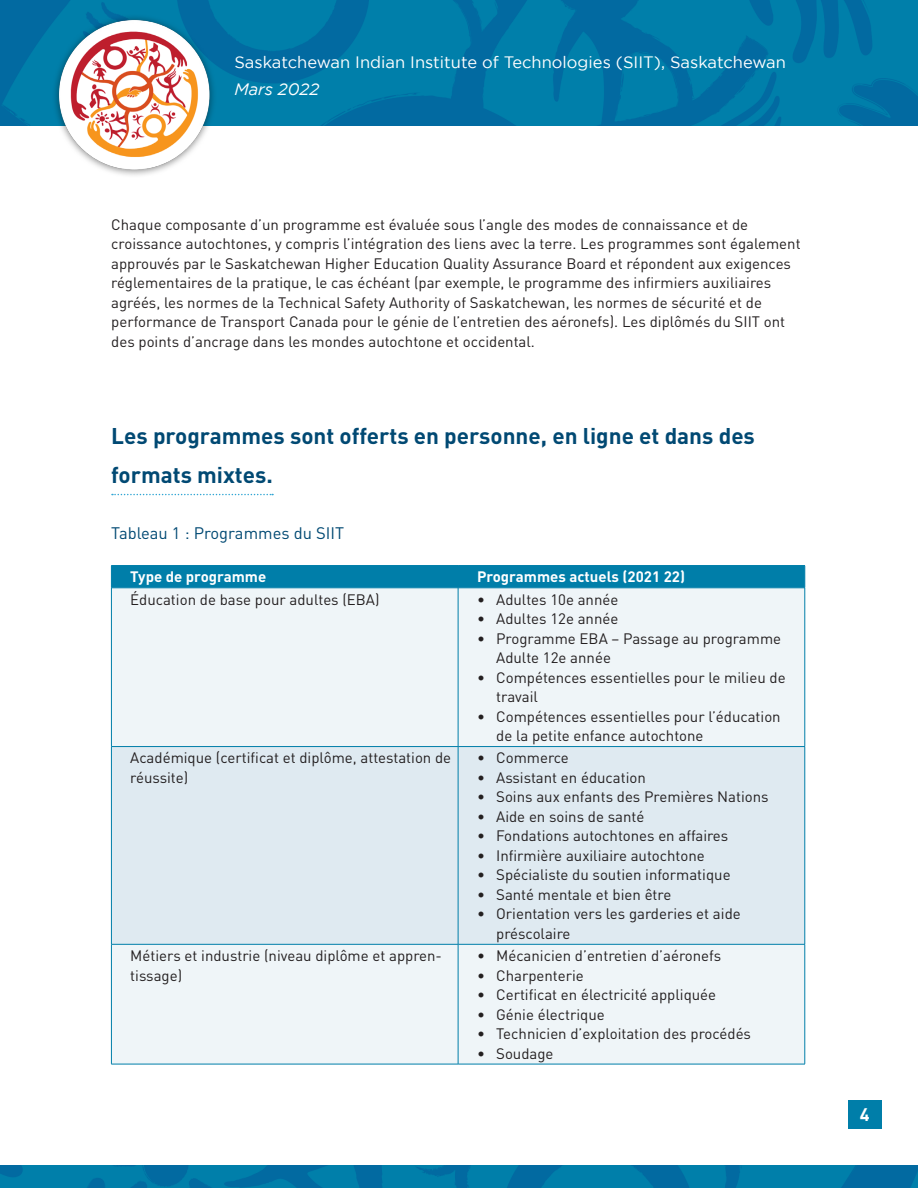
<style>
.page{position:relative;width:918px;height:1188px;background:#fff}
.page>*{position:absolute;margin:0;border:0;box-sizing:border-box;transform-origin:0 0}
.Headers{font:700 22.5px/39px "DIN Pro";color:#014973}
.t1{font:700 18px "DIN Pro";color:#fff}
.t2{font:16.5px "Gotham";color:#fff}
.Chart_Headers{font:16.5px "DIN Pro";color:#014973}
.t3{font:italic 16.5px "Gotham";color:#fff}
.Bullets{font:15px/19.5px "DIN Pro";color:#231f20}
.Body_Text{font:15px/19.5px "DIN Pro";color:#231f20}
.Bullets-2{font:700 15px "DIN Pro";color:#fff}
</style>
<div class="page">
<img style="left:0;top:0;width:918px;height:126px">
<img style="left:0;top:1165px;width:918px;height:23px">
<div style="left:848px;top:1100px;width:33px;height:29px;background:#007ea9"></div>
<img style="left:53px;top:0;width:175px;height:176px">
<svg style="left:112px;top:494px;width:161px;height:1px"></svg>
<div style="left:112px;top:589px;width:693px;height:475px;background:#eff5f8"></div>
<div style="left:112px;top:747px;width:693px;height:197px;background:#dfeaf1"></div>
<hr style="left:111px;top:565px;width:347px;height:1px;background:#007ea9">
<hr style="left:458px;top:565px;width:347px;height:1px;background:#007ea9">
<div style="left:111px;top:566px;width:695px;height:22px;background:#007ea9"></div>
<hr style="left:111px;top:588px;width:347px;height:1px;background:#007ea9">
<hr style="left:458px;top:588px;width:347px;height:1px;background:#007ea9">
<hr style="left:111px;top:747px;width:1px;height:197px;background:#007ea9">
<hr style="left:458px;top:747px;width:1px;height:197px;background:#007ea9">
<hr style="left:805px;top:747px;width:1px;height:197px;background:#007ea9">
<hr style="left:111px;top:588px;width:1px;height:158px;background:#007ea9">
<hr style="left:458px;top:588px;width:1px;height:158px;background:#007ea9">
<hr style="left:805px;top:588px;width:1px;height:158px;background:#007ea9">
<hr style="left:111px;top:746px;width:347px;height:1px;background:#007ea9">
<hr style="left:458px;top:746px;width:347px;height:1px;background:#007ea9">
<hr style="left:111px;top:945px;width:1px;height:119px;background:#007ea9">
<hr style="left:111px;top:944px;width:347px;height:1px;background:#007ea9">
<hr style="left:458px;top:944px;width:347px;height:1px;background:#007ea9">
<hr style="left:458px;top:945px;width:1px;height:119px;background:#007ea9">
<hr style="left:805px;top:945px;width:1px;height:119px;background:#007ea9">
<hr style="left:111px;top:1064px;width:347px;height:1px;background:#007ea9">
<hr style="left:458px;top:1064px;width:347px;height:1px;background:#007ea9">
<p class="t2" style="left:234px;top:53px;width:553px">Saskatchewan Indian Institute of Technologies (SIIT), Saskatchewan</p>
<p class="t3" style="left:234px;top:80px;width:86px">Mars 2022</p>
<p class="Body_Text" style="left:111px;top:214px;width:691px">Chaque composante d’un programme est évaluée sous l’angle des modes de connaissance et de croissance autochtones, y compris l’intégration des liens avec la terre. Les programmes sont également approuvés par le Saskatchewan Higher Education Quality Assurance Board et répondent aux exigences réglementaires de la pratique, le cas échéant (par exemple, le programme des infirmiers auxiliaires agréés, les normes de la Technical Safety Authority of Saskatchewan, les normes de sécurité et de performance de Transport Canada pour le génie de l’entretien des aéronefs). Les diplômés du SIIT ont des points d’ancrage dans les mondes autochtone et occidental.</p>
<p class="Headers" style="left:111px;top:415px;width:645px">Les programmes sont offerts en personne, en ligne et dans des formats mixtes.</p>
<p class="Chart_Headers" style="left:111px;top:522px;width:234px">Tableau 1 : Programmes du SIIT</p>
<p class="Bullets-2" style="left:130px;top:567px;width:138px">Type de programme</p>
<p class="Bullets-2" style="left:477px;top:567px;width:210px">Programmes actuels (2021 22)</p>
<p class="Bullets" style="left:130px;top:589px;width:251px">Éducation de base pour adultes (EBA)</p>
<p class="Bullets" style="left:477px;top:589px;width:143px">• Adultes 10e année</p>
<p class="Bullets" style="left:477px;top:608px;width:143px">• Adultes 12e année</p>
<p class="Bullets" style="left:496px;top:628px;width:286px;text-indent:-19px">• Programme EBA – Passage au programme<br>Adulte 12e année</p>
<p class="Bullets" style="left:496px;top:667px;width:291px;text-indent:-19px">• Compétences essentielles pour le milieu de travail</p>
<p class="Bullets" style="left:496px;top:706px;width:286px;text-indent:-19px">• Compétences essentielles pour l’éducation de la petite enfance autochtone</p>
<p class="Bullets" style="left:130px;top:748px;width:322px">Académique (certificat et diplôme, attestation de réussite)</p>
<p class="Bullets" style="left:477px;top:748px;width:93px">• Commerce</p>
<p class="Bullets" style="left:477px;top:767px;width:170px">• Assistant en éducation</p>
<p class="Bullets" style="left:477px;top:787px;width:293px">• Soins aux enfants des Premières Nations</p>
<p class="Bullets" style="left:477px;top:806px;width:169px">• Aide en soins de santé</p>
<p class="Bullets" style="left:477px;top:826px;width:253px">• Fondations autochtones en affaires</p>
<p class="Bullets" style="left:477px;top:845px;width:229px">• Infirmière auxiliaire autochtone</p>
<p class="Bullets" style="left:477px;top:865px;width:255px">• Spécialiste du soutien informatique</p>
<p class="Bullets" style="left:477px;top:884px;width:196px">• Santé mentale et bien être</p>
<p class="Bullets" style="left:496px;top:904px;width:246px;text-indent:-19px">• Orientation vers les garderies et aide préscolaire</p>
<p class="Bullets" style="left:130px;top:945px;width:313px">Métiers et industrie (niveau diplôme et appren&shy;tissage)</p>
<p class="Bullets" style="left:477px;top:945px;width:246px">• Mécanicien d’entretien d’aéronefs</p>
<p class="Bullets" style="left:477px;top:965px;width:108px">• Charpenterie</p>
<p class="Bullets" style="left:477px;top:984px;width:241px">• Certificat en électricité appliquée</p>
<p class="Bullets" style="left:477px;top:1004px;width:129px">• Génie électrique</p>
<p class="Bullets" style="left:477px;top:1023px;width:276px">• Technicien d’exploitation des procédés</p>
<p class="Bullets" style="left:477px;top:1043px;width:78px">• Soudage</p>
<p class="t1" style="left:860px;top:1103px;width:11px">4</p>
</div>
